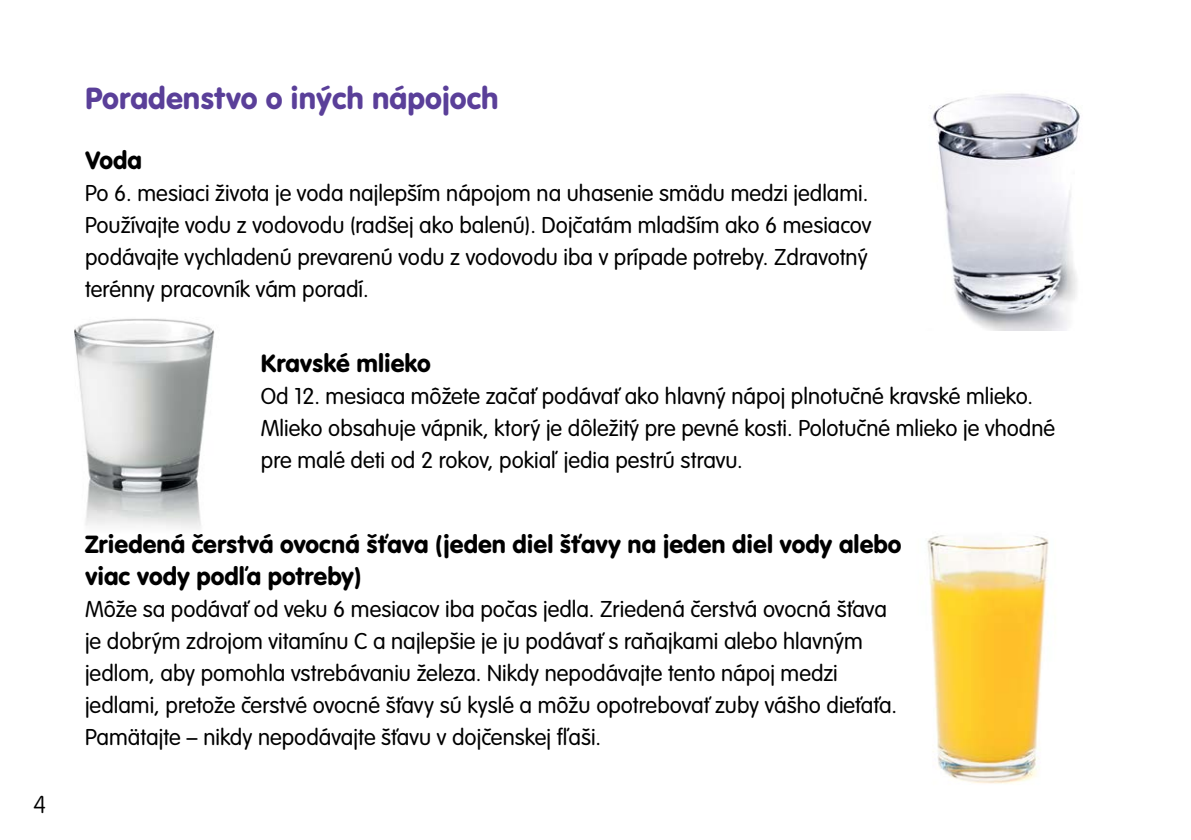
<style>
.page{position:relative;width:1191px;height:840px;background:#fff}
.page>*{position:absolute;margin:0;border:0;box-sizing:border-box;transform-origin:0 0}
.Headings{font:32px "VAG Rundschrift D";color:#5a3f99}
.B_Head{font:26px/32px "VAG Rundschrift D";color:#000}
.Body{font:300 24px/32px "VAG Rundschrift D";color:#000}
.t1{font:100 24px "VAG Rounded Std";color:#000}
</style>
<div class="page">
<img style="left:74px;top:318px;width:141px;height:211px">
<img style="left:932px;top:93px;width:148px;height:238px">
<img style="left:927px;top:535px;width:122px;height:249px">
<p class="t1" style="left:33px;top:790px;width:14px">4</p>
<h1 class="Headings" style="left:85px;top:79px;width:415px">Poradenstvo o iných nápojoch</h1>
<h2 class="B_Head" style="left:85px;top:144px;width:59px">Voda</h2>
<p class="Body" style="left:85px;top:178px;width:788px">Po 6. mesiaci života je voda najlepším nápojom na uhasenie smädu medzi jedlami.<br>Používajte vodu z vodovodu (radšej ako balenú). Dojčatám mladším ako 6 mesiacov podávajte vychladenú prevarenú vodu z vodovodu iba v prípade potreby. Zdravotný terénny pracovník vám poradí.</p>
<h2 class="B_Head" style="left:261px;top:347px;width:172px">Kravské mlieko</h2>
<p class="Body" style="left:261px;top:380px;width:796px">Od 12. mesiaca môžete začať podávať ako hlavný nápoj plnotučné kravské mlieko.<br>Mlieko obsahuje vápnik, ktorý je dôležitý pre pevné kosti. Polotučné mlieko je vhodné pre malé deti od 2 rokov, pokiaľ jedia pestrú stravu.</p>
<h2 class="B_Head" style="left:85px;top:528px;width:818px">Zriedená čerstvá ovocná šťava (jeden diel šťavy na jeden diel vody alebo viac vody podľa potreby)</h2>
<p class="Body" style="left:85px;top:593px;width:813px">Môže sa podávať od veku 6 mesiacov iba počas jedla. Zriedená čerstvá ovocná šťava je dobrým zdrojom vitamínu C a najlepšie je ju podávať s raňajkami alebo hlavným jedlom, aby pomohla vstrebávaniu železa. Nikdy nepodávajte tento nápoj medzi jedlami, pretože čerstvé ovocné šťavy sú kyslé a môžu opotrebovať zuby vášho dieťaťa.<br>Pamätajte – nikdy nepodávajte šťavu v dojčenskej fľaši.</p>
</div>
